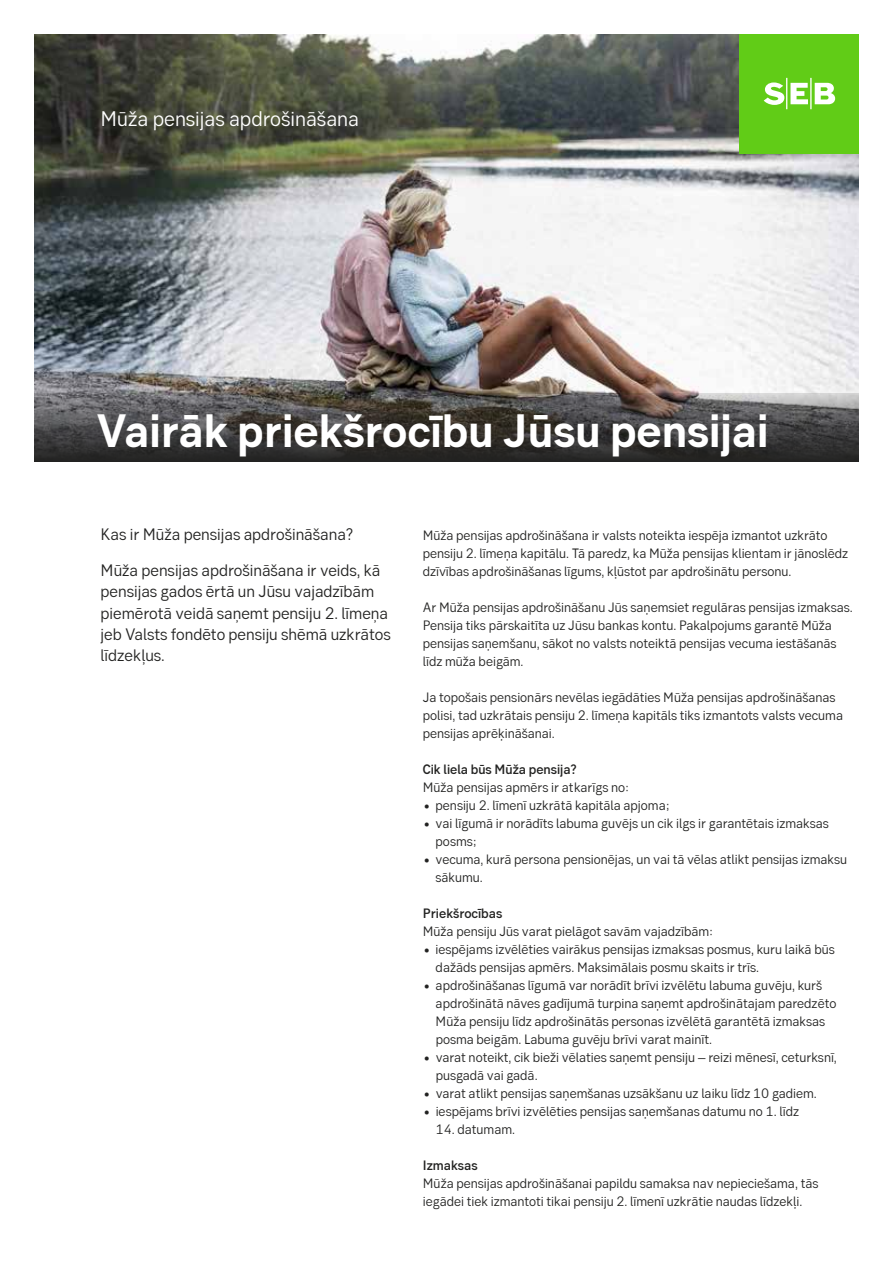
<style>
.page{position:relative;width:893px;height:1263px;background:#fff}
.page>*{position:absolute;margin:0;border:0;box-sizing:border-box;transform-origin:0 0}
.t1{font:700 46.5px "SEB Sans Serif";color:#fff}
.t2{font:21px "SEB Sans Serif";color:#fff}
.t3{font:16.5px/21.3px "SEB Sans Serif";color:#222221}
.t4{font:13.5px/18px "SEB Sans Serif";color:#222221}
.t5{font:500 13.5px "SEB Sans Serif";color:#222221}
</style>
<div class="page">
<img style="left:34px;top:34px;width:825px;height:359px">
<svg style="left:34px;top:393px;width:825px;height:68px;background:#464443"></svg>
<div style="left:740px;top:34px;width:119px;height:119px;background:#61cc17"></div>
<svg style="left:764px;top:78px;width:71px;height:31px"></svg>
<h2 class="t2" style="left:101px;top:106px;width:260px">Mūža pensijas apdrošināšana</h2>
<h1 class="t1" style="left:96px;top:403px;width:674px">Vairāk priekšrocību Jūsu pensijai</h1>
<p class="t3" style="left:101px;top:516px;width:281px;line-height:36px">Kas ir Mūža pensijas apdrošināšana?<br>Mūža pensijas apdrošināšana ir veids, kā</p>
<p class="t3" style="left:101px;top:581px;width:292px">pensijas gados ērtā un Jūsu vajadzībām piemērotā veidā saņemt pensiju 2. līmeņa jeb Valsts fondēto pensiju shēmā uzkrātos līdzekļus.</p>
<p class="t4" style="left:423px;top:526px;width:427px">Mūža pensijas apdrošināšana ir valsts noteikta iespēja izmantot uzkrāto pensiju 2. līmeņa kapitālu. Tā paredz, ka Mūža pensijas klientam ir jānoslēdz dzīvības apdrošināšanas līgums, kļūstot par apdrošinātu personu.</p>
<p class="t4" style="left:423px;top:598px;width:432px">Ar Mūža pensijas apdrošināšanu Jūs saņemsiet regulāras pensijas izmaksas.<br>Pensija tiks pārskaitīta uz Jūsu bankas kontu. Pakalpojums garantē Mūža pensijas saņemšanu, sākot no valsts noteiktā pensijas vecuma iestāšanās līdz mūža beigām.</p>
<p class="t4" style="left:423px;top:688px;width:422px">Ja topošais pensionārs nevēlas iegādāties Mūža pensijas apdrošināšanas polisi, tad uzkrātais pensiju 2. līmeņa kapitāls tiks izmantots valsts vecuma pensijas aprēķināšanai.</p>
<p class="t5" style="left:423px;top:761px;width:155px">Cik liela būs Mūža pensija?</p>
<p class="t4" style="left:423px;top:778px;width:208px">Mūža pensijas apmērs ir atkarīgs no:</p>
<p class="t4" style="left:423px;top:796px;width:248px">• pensiju 2. līmenī uzkrātā kapitāla apjoma;</p>
<p class="t4" style="left:436px;top:814px;width:395px;text-indent:-13px">• vai līgumā ir norādīts labuma guvējs un cik ilgs ir garantētais izmaksas posms;</p>
<p class="t4" style="left:436px;top:850px;width:413px;text-indent:-13px">• vecuma, kurā persona pensionējas, un vai tā vēlas atlikt pensijas izmaksu sākumu.</p>
<p class="t5" style="left:423px;top:905px;width:81px">Priekšrocības</p>
<p class="t4" style="left:423px;top:922px;width:292px">Mūža pensiju Jūs varat pielāgot savām vajadzībām:</p>
<p class="t4" style="left:436px;top:940px;width:401px;text-indent:-13px">• iespējams izvēlēties vairākus pensijas izmaksas posmus, kuru laikā būs dažāds pensijas apmērs. Maksimālais posmu skaits ir trīs.</p>
<p class="t4" style="left:436px;top:976px;width:402px;text-indent:-13px">• apdrošināšanas līgumā var norādīt brīvi izvēlētu labuma guvēju, kurš apdrošinātā nāves gadījumā turpina saņemt apdrošinātajam paredzēto Mūža pensiju līdz apdrošinātās personas izvēlētā garantētā izmaksas posma beigām. Labuma guvēju brīvi varat mainīt.</p>
<p class="t4" style="left:436px;top:1048px;width:403px;text-indent:-13px">• varat noteikt, cik bieži vēlaties saņemt pensiju – reizi mēnesī, ceturksnī, pusgadā vai gadā.</p>
<p class="t4" style="left:423px;top:1084px;width:395px">• varat atlikt pensijas saņemšanas uzsākšanu uz laiku līdz 10 gadiem.</p>
<p class="t4" style="left:423px;top:1102px;width:378px">• iespējams brīvi izvēlēties pensijas saņemšanas datumu no 1. līdz</p>
<p class="t4" style="left:436px;top:1120px;width:81px">14. datumam.</p>
<p class="t5" style="left:423px;top:1157px;width:56px">Izmaksas</p>
<p class="t4" style="left:423px;top:1174px;width:397px">Mūža pensijas apdrošināšanai papildu samaksa nav nepieciešama, tās iegādei tiek izmantoti tikai pensiju 2. līmenī uzkrātie naudas līdzekļi.</p>
</div>
